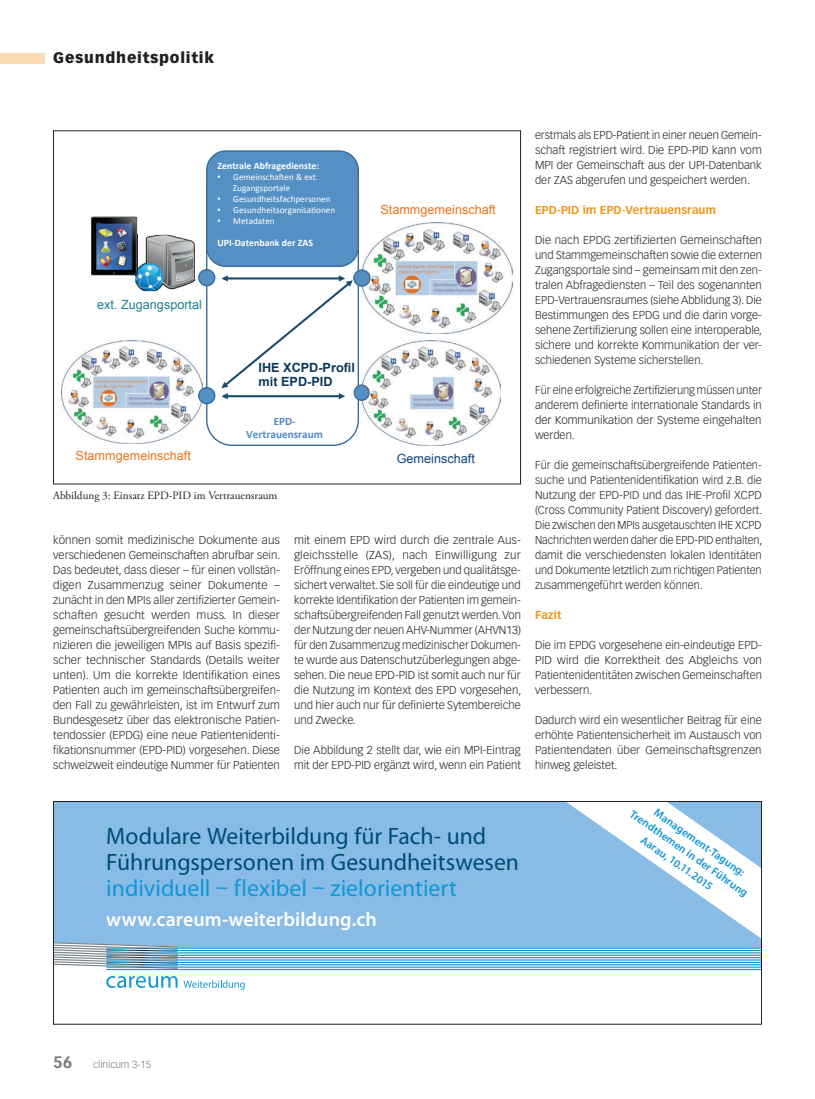
<style>
.page{position:relative;width:815px;height:1099px;background:#fff}
.page>*{position:absolute;margin:0;border:0;box-sizing:border-box;transform-origin:0 0}
.t1{font:23.75px/26.2px "Myriad Pro";color:#004d71}
.t2{font:23.75px "Myriad Pro";color:#1197d6}
.t3{font:600 20px "Myriad Pro";color:#fff}
.t4{font:900 15px "Vectora LT Std";letter-spacing:.05em;color:#231f20}
.t5{font:12.62px "Arial";color:#ed7520}
.t6{font:700 12.62px/14.8px "Arial";color:#0c375b}
.t7{font:12.62px "Arial";color:#208096}
.t8{font:12.62px "Arial";color:#0d457b}
.t9{font:300 11.25px/15px "Vectora LT Std";color:#231f20;text-align:justify}
.t10{font:600 11.25px "Myriad Pro";color:#1197d6}
.t11{font:11.25px "Adobe Garamond Pro";color:#231f20}
.t12{font:700 11.25px "Vectora LT Std";letter-spacing:.005em;color:#ee961c}
.t13{font:700 11.25px/13.4px "Calibri";color:#5087c6;text-align:center}
.t14{font:300 10px "Vectora LT Std";color:#76787b}
.t15{font:700 9.88px "Calibri";color:#fff}
.t16{font:9.12px/11.2px "Calibri";color:#fff}
.s1{font-family:"Arial"}
.s2{font-weight:700;font-size:16.25px}
</style>
<div class="page">
<div style="left:0;top:53px;width:45px;height:10px;background:#fbdbb3"></div>
<div style="left:199px;top:270px;width:16px;height:16px;background:#5590c5;border-radius:50%"></div>
<div style="left:198px;top:269px;width:17px;height:17px;border:1px solid #3c6c96;border-radius:50%"></div>
<img style="left:62px;top:340px;width:141px;height:104px">
<div style="left:199px;top:387px;width:16px;height:16px;background:#5590c5;border-radius:50%"></div>
<div style="left:198px;top:387px;width:17px;height:17px;border:1px solid #3c6c96;border-radius:50%"></div>
<img style="left:362px;top:340px;width:139px;height:105px">
<div style="left:354px;top:385px;width:15px;height:15px;background:#5590c5;border-radius:50%"></div>
<div style="left:354px;top:384px;width:16px;height:17px;border:1px solid #3c6c96;border-radius:50%"></div>
<img style="left:362px;top:222px;width:151px;height:111px">
<svg style="left:354px;top:270px;width:16px;height:16px"></svg>
<div style="left:353px;top:269px;width:18px;height:18px;border:1px solid #3c6c96;border-radius:50%"></div>
<div style="left:206px;top:150px;width:153px;height:117px;background:#5590c5;border:1px solid #3c6c96;border-radius:19px"></div>
<img style="left:135px;top:235px;width:60px;height:56px">
<img style="left:91px;top:217px;width:46px;height:58px">
<img style="left:135px;top:235px;width:2px;height:40px">
<svg style="left:221px;top:275px;width:133px;height:124px"></svg>
<svg style="left:106px;top:976px;width:139px;height:13px"></svg>
<svg style="left:55px;top:803px;width:705px;height:167px;background:#92c2e7"></svg>
<div style="left:53px;top:801px;width:709px;height:223px;border:1px solid #231f20"></div>
<h3 class="t4" style="left:53px;top:49px;width:162px">Gesundheitspolitik</h3>
<p class="t15" style="left:217px;top:159px;width:103px">Zentrale Abfragedienste:</p>
<p class="t16" style="left:233px;top:171px;width:87px;text-indent:-15px"><span class="s1">•</span> GemeinschaJen &amp; ext.<br>Zugangsportale</p>
<p class="t16" style="left:217px;top:193px;width:115px"><span class="s1">•</span> Gesundheitsfachpersonen</p>
<p class="t16" style="left:217px;top:204px;width:119px"><span class="s1">•</span> Gesundheitsorganisa0onen</p>
<p class="t16" style="left:217px;top:215px;width:59px"><span class="s1">•</span> Metadaten</p>
<p class="t15" style="left:217px;top:236px;width:97px">UPI--‐Datenbank der ZAS</p>
<p class="t7" style="left:97px;top:296px;width:106px">ext. Zugangsportal</p>
<p class="t6" style="left:259px;top:360px;width:98px">IHE XCPD-Profil mit EPD-PID</p>
<p class="t13" style="left:246px;top:414px;width:78px">EPD--‐<br>Vertrauensraum</p>
<p class="t5" style="left:380px;top:201px;width:117px">Stammgemeinschaft</p>
<p class="t5" style="left:76px;top:447px;width:117px">Stammgemeinschaft</p>
<p class="t8" style="left:397px;top:450px;width:80px">Gemeinschaft</p>
<p class="t11" style="left:53px;top:489px;width:226px">Abbildung 3: Einsatz EPD-PID im Vertrauensraum</p>
<p class="t9" style="left:53px;top:533px;width:229px">können somit medizinische Dokumente aus verschiedenen Gemeinschaften abrufbar sein.<br>Das bedeutet, dass dieser – für einen vollstän&shy;digen Zusammenzug seiner Dokumente – zunächt in den MPIs aller zertifizierter Gemein&shy;schaften gesucht werden muss. In dieser gemeinschaftsübergreifenden Suche kommu&shy;nizieren die jeweiligen MPIs auf Basis spezifi&shy;scher technischer Standards (Details weiter unten). Um die korrekte Identifikation eines Patienten auch im gemeinschaftsübergreifen&shy;den Fall zu gewährleisten, ist im Entwurf zum Bundesgesetz über das elektronische Patien&shy;tendossier (EPDG) eine neue Patientenidenti&shy;fikationsnummer (EPD-PID) vorgesehen. Diese schweizweit eindeutige Nummer für Patienten</p>
<p class="t9" style="left:294px;top:533px;width:229px">mit einem EPD wird durch die zentrale Aus&shy;gleichsstelle (ZAS), nach Einwilligung zur Eröffnung eines EPD, vergeben und qualitätsge&shy;sichert verwaltet. Sie soll für die eindeutige und korrekte Identifikation der Patienten im gemein&shy;schaftsübergreifenden Fall genutzt werden. Von der Nutzung der neuen AHV-Nummer (AHVN13) für den Zusammenzug medizinischer Dokumen&shy;te wurde aus Datenschutzüberlegungen abge&shy;sehen. Die neue EPD-PID ist somit auch nur für die Nutzung im Kontext des EPD vorgesehen, und hier auch nur für definierte Sytembereiche und Zwecke.</p>
<p class="t9" style="left:294px;top:743px;width:228px">Die Abbildung 2 stellt dar, wie ein MPI-Eintrag mit der EPD-PID ergänzt wird, wenn ein Patient</p>
<h1 class="t1" style="left:106px;top:822px;width:414px">Modulare Weiterbildung für Fach- und<br>Führungspersonen im Gesundheitswesen</h1>
<h1 class="t2" style="left:106px;top:873px;width:352px">individuell – flexibel – zielorientiert</h1>
<h2 class="t3" style="left:106px;top:906px;width:272px">www.careum-weiterbildung.ch</h2>
<p class="t9" style="left:535px;top:128px;width:228px">erstmals als EPD-Patient in einer neuen Gemein&shy;schaft registriert wird. Die EPD-PID kann vom MPI der Gemeinschaft aus der UPI-Datenbank der ZAS abgerufen und gespeichert werden.</p>
<p class="t12" style="left:535px;top:203px;width:183px">EPD-PID im EPD-Vertrauensraum</p>
<p class="t9" style="left:535px;top:233px;width:229px">Die nach EPDG zertifizierten Gemeinschaften und Stammgemeinschaften sowie die externen Zugangsportale sind – gemeinsam mit den zen&shy;tralen Abfragediensten – Teil des sogenannten EPD-Vertrauensraumes (siehe Abblidung 3). Die Bestimmungen des EPDG und die darin vorge&shy;sehene Zertifizierung sollen eine interoperable, sichere und korrekte Kommunikation der ver&shy;schiedenen Systeme sicherstellen.</p>
<p class="t9" style="left:535px;top:383px;width:228px">Für eine erfolgreiche Zertifizierung müssen unter anderem definierte internationale Standards in der Kommunikation der Systeme eingehalten werden.</p>
<p class="t9" style="left:535px;top:458px;width:229px">Für die gemeinschaftsübergreifende Patienten&shy;suche und Patientenidentifikation wird z.B. die Nutzung der EPD-PID und das IHE-Profil XCPD (Cross Community Patient Discovery) gefordert.<br>Die zwischen den MPIs ausgetauschten IHE XCPD Nachrichten werden daher die EPD-PID enthalten, damit die verschiedensten lokalen Identitäten und Dokumente letztlich zum richtigen Patienten zusammengeführt werden können.</p>
<p class="t12" style="left:535px;top:608px;width:28px">Fazit</p>
<p class="t9" style="left:535px;top:638px;width:228px">Die im EPDG vorgesehene ein-eindeutige EPD-PID wird die Korrektheit des Abgleichs von Patientenidentitäten zwischen Gemeinschaften verbessern.</p>
<p class="t9" style="left:535px;top:713px;width:228px">Dadurch wird ein wesentlicher Beitrag für eine erhöhte Patientensicherheit im Austausch von Patientendaten über Gemeinschaftsgrenzen hinweg geleistet.</p>
<p class="t10" style="left:635px;top:806px;width:143px;rotate:35deg">Trendthemen in der Führung</p>
<p class="t10" style="left:659px;top:805px;width:110px;rotate:35deg">Management-Tagung:</p>
<p class="t10" style="left:646px;top:832px;width:86px;rotate:35deg">Aarau, 10.11.2015</p>
<p class="t14" style="left:53px;top:1058px;width:99px"><span class="s2">56</span> clinicum 3-15</p>
</div>
